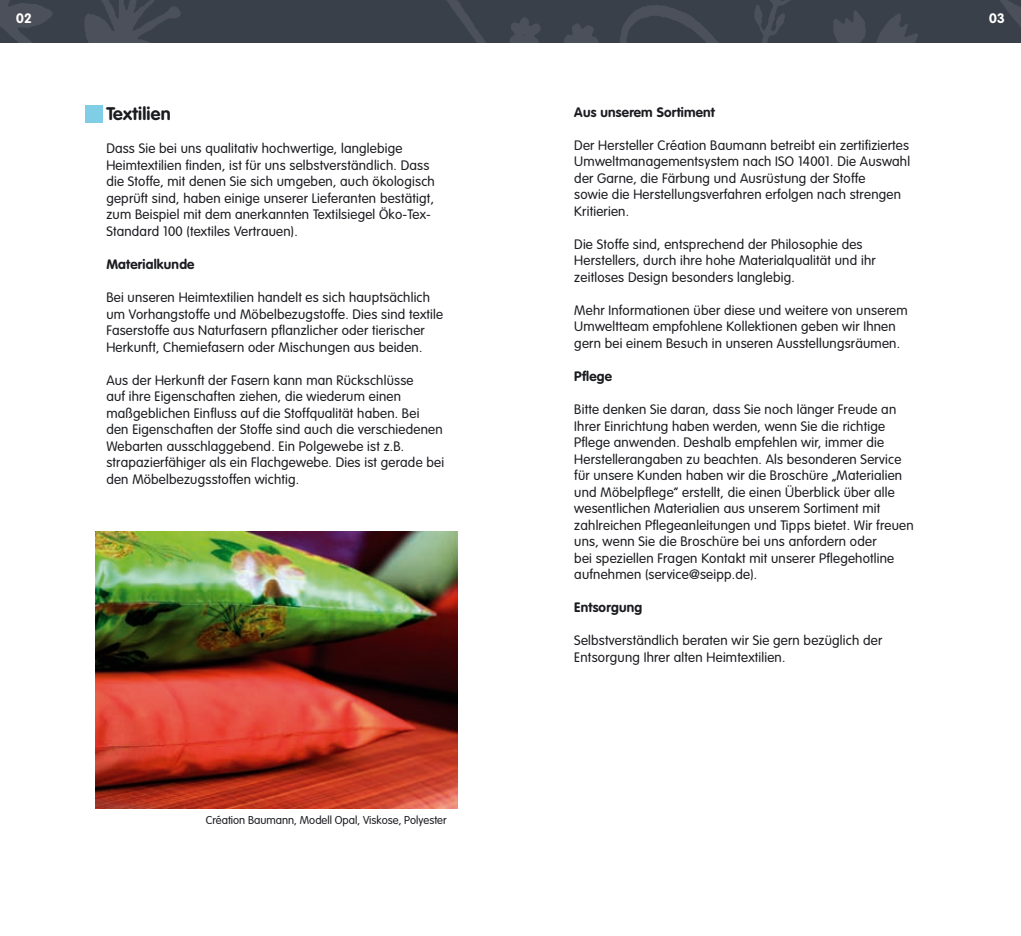
<style>
.page{position:relative;width:1021px;height:936px;background:#fff}
.page>*{position:absolute;margin:0;border:0;box-sizing:border-box;transform-origin:0 0}
.t1{font:700 18px "VAG Rounded";letter-spacing:.015em;color:#1b1c20}
.t2{font:300 13.5px/16.5px "VAG Rounded";letter-spacing:.015em;color:#1b1c20}
.t3{font:700 13.5px "VAG Rounded";letter-spacing:.015em;color:#1b1c20}
.t4{font:700 13.5px "VAG Rounded";color:#fff}
.t5{font:300 11.25px "VAG Rounded";color:#1b1c20}
</style>
<div class="page">
<img style="left:0;top:0;width:1020px;height:43px">
<div style="left:85px;top:105px;width:17px;height:17px;background:#80cee6"></div>
<img style="left:96px;top:531px;width:361px;height:277px">
<p class="t4" style="left:16px;top:11px;width:17px">02</p>
<p class="t4" style="left:989px;top:11px;width:17px">03</p>
<h1 class="t1" style="left:106px;top:103px;width:66px">Textilien</h1>
<p class="t2" style="left:106px;top:140px;width:330px">Dass Sie bei uns qualitativ hochwertige, langlebige Heimtextilien finden, ist für uns selbstverständlich. Dass die Stoffe, mit denen Sie sich umgeben, auch ökologisch geprüft sind, haben einige unserer Lieferanten bestätigt, zum Beispiel mit dem anerkannten Textilsiegel Öko-Tex-Standard 100 (textiles Vertrauen).</p>
<p class="t3" style="left:106px;top:256px;width:90px">Materialkunde</p>
<p class="t2" style="left:106px;top:289px;width:338px">Bei unseren Heimtextilien handelt es sich hauptsächlich um Vorhangstoffe und Möbelbezugstoffe. Dies sind textile Faserstoffe aus Naturfasern pflanzlicher oder tierischer Herkunft, Chemiefasern oder Mischungen aus beiden.</p>
<p class="t2" style="left:106px;top:371px;width:339px">Aus der Herkunft der Fasern kann man Rückschlüsse<br>auf ihre Eigenschaften ziehen, die wiederum einen maßgeblichen Einfluss auf die Stoffqualität haben. Bei den Eigenschaften der Stoffe sind auch die verschiedenen Webarten ausschlaggebend. Ein Polgewebe ist z.B. strapazierfähiger als ein Flachgewebe. Dies ist gerade bei den Möbelbezugsstoffen wichtig.</p>
<p class="t5" style="left:206px;top:813px;width:242px">Création Baumann, Modell Opal, Viskose, Polyester</p>
<p class="t3" style="left:574px;top:104px;width:142px">Aus unserem Sortiment</p>
<p class="t2" style="left:574px;top:137px;width:337px">Der Hersteller Création Baumann betreibt ein zertifiziertes Umweltmanagementsystem nach ISO 14001. Die Auswahl der Garne, die Färbung und Ausrüstung der Stoffe<br>sowie die Herstellungsverfahren erfolgen nach strengen Kritierien.</p>
<p class="t2" style="left:574px;top:236px;width:303px">Die Stoffe sind, entsprechend der Philosophie des<br>Herstellers, durch ihre hohe Materialqualität und ihr zeitloses Design besonders langlebig.</p>
<p class="t2" style="left:574px;top:302px;width:335px">Mehr Informationen über diese und weitere von unserem<br>Umweltteam empfohlene Kollektionen geben wir Ihnen gern bei einem Besuch in unseren Ausstellungsräumen.</p>
<p class="t3" style="left:574px;top:368px;width:39px">Pflege</p>
<p class="t2" style="left:574px;top:401px;width:341px">Bitte denken Sie daran, dass Sie noch länger Freude an Ihrer Einrichtung haben werden, wenn Sie die richtige Pflege anwenden. Deshalb empfehlen wir, immer die Herstellerangaben zu beachten. Als besonderen Service für unsere Kunden haben wir die Broschüre „Materialien und Möbelpflege“ erstellt, die einen Überblick über alle wesentlichen Materialien aus unserem Sortiment mit zahlreichen Pflegeanleitungen und Tipps bietet. Wir freuen uns, wenn Sie die Broschüre bei uns anfordern oder<br>bei speziellen Fragen Kontakt mit unserer Pflegehotline aufnehmen (service@seipp.de).</p>
<p class="t3" style="left:574px;top:599px;width:69px">Entsorgung</p>
<p class="t2" style="left:574px;top:632px;width:309px">Selbstverständlich beraten wir Sie gern bezüglich der<br>Entsorgung Ihrer alten Heimtextilien.</p>
</div>
